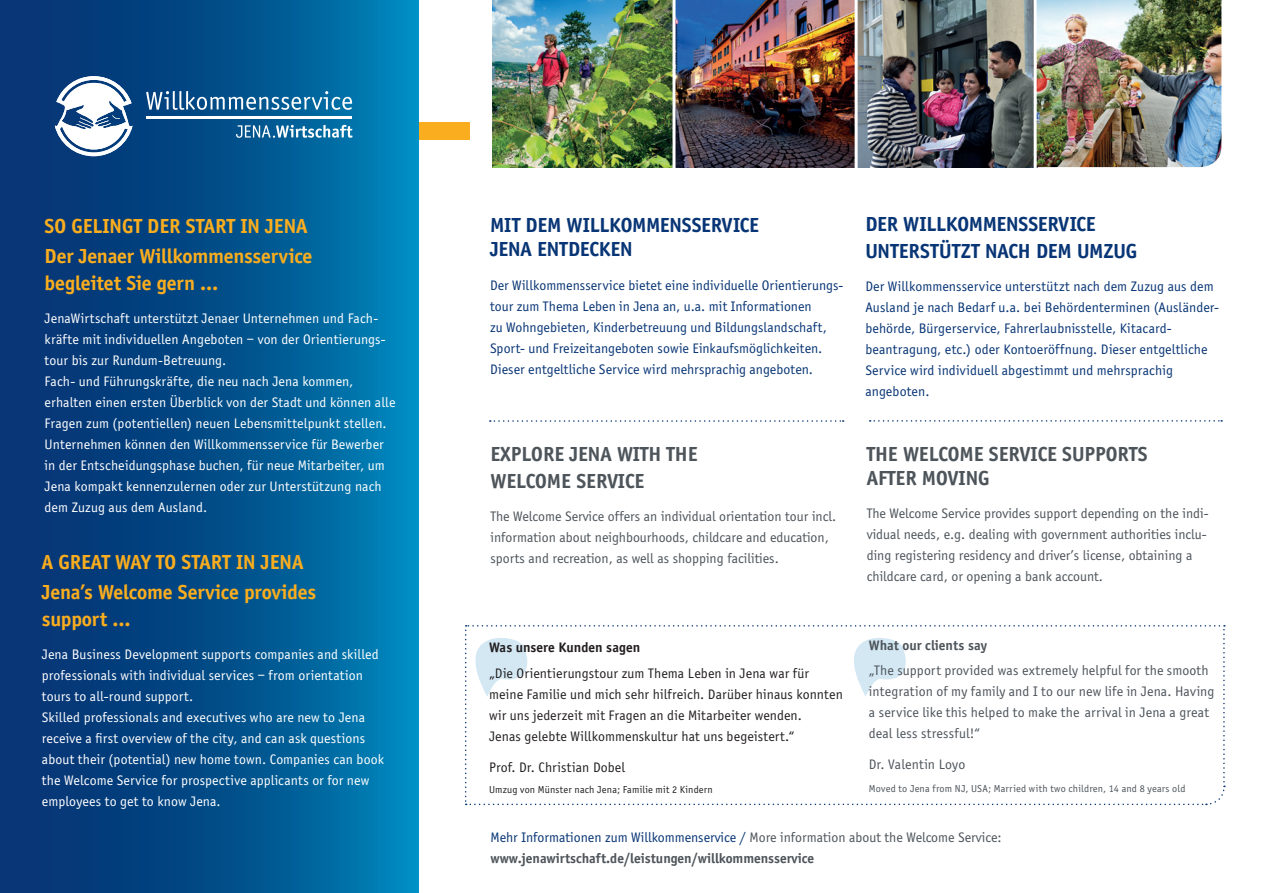
<style>
.page{position:relative;width:1263px;height:893px;background:#fff}
.page>*{position:absolute;margin:0;border:0;box-sizing:border-box;transform-origin:0 0}
.t1{font:700 21px/30px "Officina Sans";letter-spacing:-.005em;color:#faad1e}
.t2{font:700 21px/27px "Officina Sans";letter-spacing:-.01em;color:#083575}
.t3{font:700 21px/24px "Officina Sans";color:#4d545a}
.t4{font:14.25px/21px "Officina Sans";letter-spacing:.01em;color:#fff}
.Fließtext{font:14.25px/21px "Officina Sans";letter-spacing:.005em;color:#083575}
.Fließtext-2{font:14.25px/21px "Officina Sans";color:#4d545a}
.Fließtext-3{font:14.25px/21px "Officina Sans";letter-spacing:.01em;color:#231f20}
.Fließtext-4{font:700 14.25px "Officina Sans";color:#4d545a}
.Fließtext-5{font:700 14.25px "Officina Sans";color:#231f20}
.Fließtext-6{font:10.5px "Officina Sans";letter-spacing:.02em;color:#4d545a}
.Fließtext-7{font:10.5px "Officina Sans";letter-spacing:.015em;color:#231f20}
.s1{color:#4d545a}
</style>
<div class="page">
<div style="left:413px;top:122px;width:57px;height:17px;background:#faad1e"></div>
<svg style="left:0;top:0;width:418px;height:893px;background:#02538e"></svg>
<svg style="left:870px;top:420px;width:352px;height:2px"></svg>
<svg style="left:490px;top:420px;width:354px;height:2px"></svg>
<svg style="left:55px;top:76px;width:78px;height:80px"></svg>
<svg style="left:236px;top:125px;width:117px;height:13px"></svg>
<hr style="left:146px;top:117px;width:69px;height:2px;background:#fff">
<hr style="left:287px;top:117px;width:65px;height:2px;background:#fff">
<hr style="left:215px;top:117px;width:72px;height:2px;background:#fff">
<svg style="left:146px;top:91px;width:206px;height:19px;background:#4281ac"></svg>
<img style="left:493px;top:0;width:541px;height:167px">
<img style="left:1037px;top:0;width:184px;height:167px">
<hr style="left:672px;top:0;width:3px;height:170px;background:#fff">
<hr style="left:855px;top:0;width:3px;height:170px;background:#fff">
<svg style="left:465px;top:625px;width:760px;height:180px"></svg>
<p class="t1" style="left:45px;top:211px;width:264px">SO GELINGT DER START IN JENA</p>
<p class="t1" style="left:45px;top:241px;width:269px">Der Jenaer Willkommensservice</p>
<p class="t1" style="left:45px;top:268px;width:175px">begleitet Sie gern …</p>
<p class="t4" style="left:45px;top:308px;width:352px">JenaWirtschaft unterstützt Jenaer Unternehmen und Fach&shy;kräfte mit individuellen Angeboten – von der Orientierungs&shy;tour bis zur Rundum-Betreuung.<br>Fach- und Führungskräfte, die neu nach Jena kommen, erhalten einen ersten Überblick von der Stadt und können alle Fragen zum (potentiellen) neuen Lebensmittelpunkt stellen.<br>Unternehmen können den Willkommensservice für Bewerber in der Entscheidungsphase buchen, für neue Mitarbeiter, um Jena kompakt kennenzulernen oder zur Unterstützung nach dem Zuzug aus dem Ausland.</p>
<p class="t1" style="left:42px;top:546px;width:276px">A GREAT WAY TO START IN JENA<br>Jena’s Welcome Service provides</p>
<p class="t1" style="left:42px;top:603px;width:90px">support …</p>
<p class="t4" style="left:42px;top:644px;width:344px">Jena Business Development supports companies and skilled professionals with individual services – from orientation tours to all-round support.<br>Skilled professionals and executives who are new to Jena receive a first overview of the city, and can ask questions about their (potential) new home town. Companies can book the Welcome Service for prospective applicants or for new employees to get to know Jena.</p>
<h3 class="t2" style="left:490px;top:213px;width:270px;line-height:24px">MIT DEM WILLKOMMENSSERVICE<br>JENA ENTDECKEN</h3>
<h3 class="Fließtext" style="left:490px;top:274px;width:355px">Der Willkommensservice bietet eine individuelle Orientierungs&shy;tour zum Thema Leben in Jena an, u.a. mit Informationen<br>zu Wohngebieten, Kinderbetreuung und Bildungslandschaft, Sport- und Freizeitangeboten sowie Einkaufsmöglichkeiten.<br>Dieser entgeltliche Service wird mehrsprachig angeboten.</h3>
<h3 class="t3" style="left:490px;top:441px;width:209px;line-height:27px">EXPLORE JENA WITH THE<br>WELCOME SERVICE</h3>
<h3 class="Fließtext-2" style="left:490px;top:506px;width:347px">The Welcome Service offers an individual orientation tour incl. information about neighbourhoods, childcare and education, sports and recreation, as well as shopping facilities.</h3>
<p class="Fließtext-5" style="left:489px;top:639px;width:153px">Was unsere Kunden sagen</p>
<p class="Fließtext-3" style="left:489px;top:662px;width:355px">„Die Orientierungstour zum Thema Leben in Jena war für meine Familie und mich sehr hilfreich. Darüber hinaus konnten wir uns jederzeit mit Fragen an die Mitarbeiter wenden.<br>Jenas gelebte Willkommenskultur hat uns begeistert.“</p>
<p class="Fließtext-3" style="left:489px;top:757px;width:138px">Prof. Dr. Christian Dobel</p>
<p class="Fließtext-7" style="left:489px;top:783px;width:225px">Umzug von Münster nach Jena; Familie mit 2 Kindern</p>
<h3 class="t2" style="left:865px;top:210px;width:273px">DER WILLKOMMENSSERVICE<br>UNTERSTÜTZT NACH DEM UMZUG</h3>
<h3 class="Fließtext" style="left:865px;top:276px;width:355px">Der Willkommensservice unterstützt nach dem Zuzug aus dem Ausland je nach Bedarf u.a. bei Behördenterminen (Ausländer&shy;behörde, Bürgerservice, Fahrerlaubnisstelle, Kitacard&shy;beantragung, etc.) oder Kontoeröffnung. Dieser entgeltliche Service wird individuell abgestimmt und mehrsprachig angeboten.</h3>
<h3 class="t3" style="left:867px;top:442px;width:282px">THE WELCOME SERVICE SUPPORTS<br>AFTER MOVING</h3>
<h3 class="Fließtext-2" style="left:867px;top:503px;width:343px">The Welcome Service provides support depending on the indi-</h3>
<h3 class="Fließtext-2" style="left:867px;top:524px;width:341px">vidual needs, e.g. dealing with government authorities inclu&shy;ding registering residency and driver’s license, obtaining a childcare card, or opening a bank account.</h3>
<p class="Fließtext-4" style="left:869px;top:637px;width:119px">What our clients say</p>
<p class="Fließtext-2" style="left:869px;top:660px;width:347px">„The support provided was extremely helpful for the smooth integration of my family and I to our new life in Jena. Having a service like this helped to make the arrival in Jena a great deal less stressful!“</p>
<p class="Fließtext-2" style="left:869px;top:754px;width:98px">Dr. Valentin Loyo</p>
<p class="Fließtext-6" style="left:869px;top:782px;width:318px">Moved to Jena from NJ, USA; Married with two children, 14 and 8 years old</p>
<p class="Fließtext" style="left:490px;top:827px;width:513px">Mehr Informationen zum Willkommenservice / <span class="s1">More information about the Welcome Service:</span></p>
<p class="Fließtext-4" style="left:490px;top:850px;width:325px">www.jenawirtschaft.de/leistungen/willkommensservice</p>
</div>
